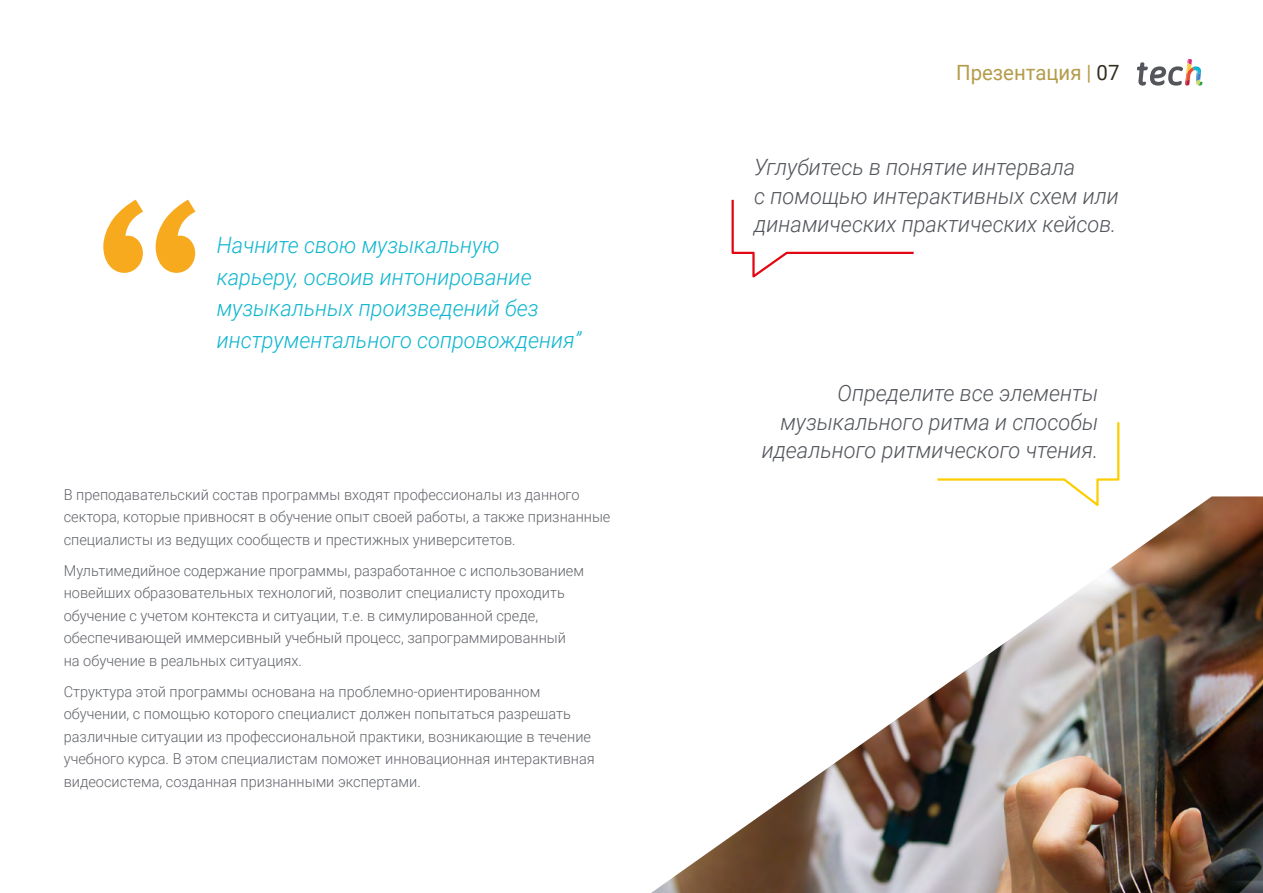
<style>
.page{position:relative;width:1263px;height:893px;background:#fff}
.page>*{position:absolute;margin:0;border:0;box-sizing:border-box;transform-origin:0 0}
.t1{font:italic 300 22.5px/28.5px "Roboto";color:#52555b;text-align:right}
.t2{font:italic 300 22.5px/31.5px "Roboto";color:#0fb6cf}
.t3{font:21px "Roboto";color:#b49c4b}
.t4{font:300 15px/22.5px "Roboto";color:#61646a}
.s1{color:#312e20}
</style>
<div class="page">
<svg style="left:103px;top:200px;width:92px;height:73px"></svg>
<img style="left:651px;top:496px;width:612px;height:397px">
<svg style="left:935px;top:422px;width:185px;height:87px"></svg>
<svg style="left:731px;top:199px;width:183px;height:79px"></svg>
<svg style="left:1137px;top:59px;width:65px;height:27px"></svg>
<h1 class="t2" style="left:217px;top:229px;width:366px">Начните свою музыкальную карьеру, освоив интонирование музыкальных произведений без инструментального сопровождения”</h1>
<p class="t4" style="left:64px;top:482px;width:548px">В преподавательский состав программы входят профессионалы из данного сектора, которые привносят в обучение опыт своей работы, а также признанные специалисты из ведущих сообществ и престижных университетов.</p>
<p class="t4" style="left:64px;top:558px;width:522px">Мультимедийное содержание программы, разработанное с использованием новейших образовательных технологий, позволит специалисту проходить обучение с учетом контекста и ситуации, т.е. в симулированной среде, обеспечивающей иммерсивный учебный процесс, запрограммированный на обучение в реальных ситуациях.</p>
<p class="t4" style="left:64px;top:679px;width:532px">Структура этой программы основана на проблемно-ориентированном обучении, с помощью которого специалист должен попытаться разрешать различные ситуации из профессиональной практики, возникающие в течение учебного курса. В этом специалистам поможет инновационная интерактивная видеосистема, созданная признанными экспертами.</p>
<h2 class="t3" style="left:956px;top:57px;width:165px">Презентация | <span class="s1">07</span></h2>
<h1 class="t1" style="left:754px;top:152px;width:366px;text-align:left">Углубитесь в понятие интервала<br>с помощью интерактивных схем или динамических практических кейсов.</h1>
<h1 class="t1" style="left:762px;top:378px;width:338px">Определите все элементы музыкального ритма и способы идеального ритмического чтения.</h1>
</div>
